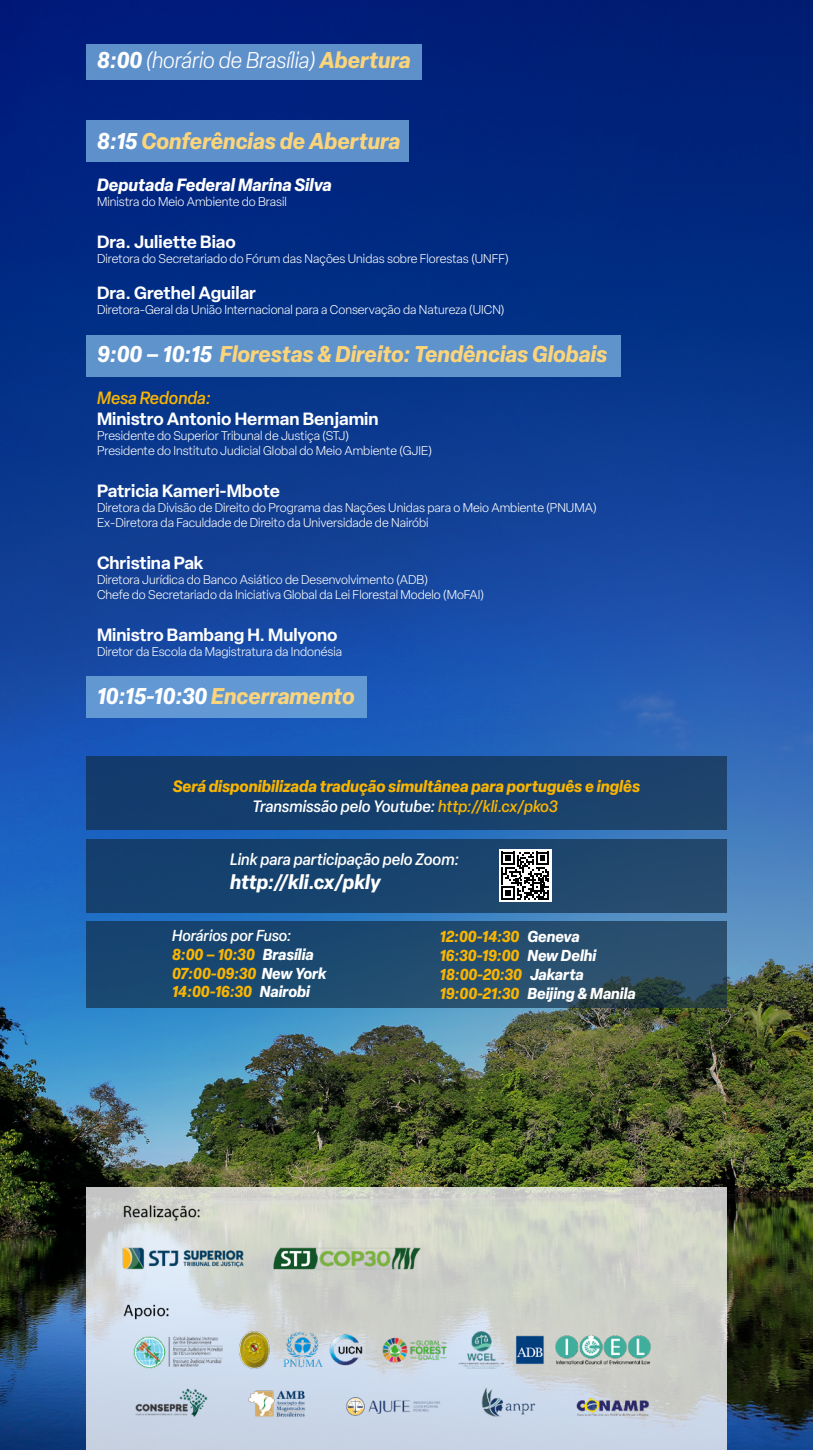
<style>
.page{position:relative;width:813px;height:1450px;background:#fff}
.page>*{position:absolute;margin:0;border:0;box-sizing:border-box;transform-origin:0 0}
.t1{font:italic 700 22.5px "Elza";color:#fcd47a}
.t2{font:italic 300 22.5px "Elza";color:#fff}
.t3{font:italic 700 20px "Elza";color:#fff}
.t4{font:600 17.5px "Elza";color:#fff}
.t5{font:italic 700 17.5px "Elza";color:#fff}
.t6{font:italic 500 17.5px "Elza";color:#fab500}
.t7{font:italic 500 16.25px "Elza";color:#fff}
.t8{font:italic 700 16.25px "Elza";color:#fab500}
.t9{font:italic 700 15.62px/18.8px "Elza";color:#fab500}
.t10{font:300 12.5px/15px "Elza";color:#fff}
.s1{font-weight:700}
.s2{font-weight:700;color:#fcd47a}
.s3{color:#fff}
.s4{color:#fab500}
.s5{font-weight:500;color:#fff}
</style>
<div class="page">
<img style="left:0;top:0;width:812px;height:1450px">
<div style="left:86px;top:44px;width:335px;height:36px;background:#5e90ca"></div>
<div style="left:86px;top:120px;width:323px;height:41px;background:#5e91cb"></div>
<div style="left:86px;top:335px;width:534px;height:41px;background:#5f93cc"></div>
<div style="left:86px;top:677px;width:280px;height:41px;background:#6299d4"></div>
<svg style="left:86px;top:1188px;width:640px;height:262px;background:#cad2dc"></svg>
<img style="left:105px;top:1194px;width:611px;height:234px">
<svg style="left:86px;top:921px;width:640px;height:87px;background:#204a6c"></svg>
<div style="left:86px;top:839px;width:640px;height:73px;background:linear-gradient(to right,#103e6e,#254a6d)"></div>
<div style="left:86px;top:756px;width:640px;height:74px;background:#153e6c"></div>
<div style="left:499px;top:849px;width:52px;height:53px;background:#fff"></div>
<svg style="left:501px;top:852px;width:48px;height:48px"></svg>
<h1 class="t2" style="left:97px;top:46px;width:315px"><span class="s1">8:00</span> (horário de Brasília) <span class="s2">Abertura</span></h1>
<h1 class="t1" style="left:97px;top:125px;width:305px"><span class="s3">8:15</span> Conferências de Abertura</h1>
<h3 class="t5" style="left:97px;top:172px;width:236px">Deputada Federal Marina Silva</h3>
<p class="t10" style="left:97px;top:194px;width:191px">Ministra do Meio Ambiente do Brasil</p>
<h3 class="t4" style="left:97px;top:229px;width:140px">Dra. Juliette Biao</h3>
<p class="t10" style="left:97px;top:251px;width:413px">Diretora do Secretariado do Fórum das Nações Unidas sobre Florestas (UNFF)</p>
<h3 class="t4" style="left:97px;top:280px;width:160px">Dra. Grethel Aguilar</h3>
<p class="t10" style="left:97px;top:302px;width:409px">Diretora-Geral da União Internacional para a Conservação da Natureza (UICN)</p>
<h1 class="t1" style="left:97px;top:338px;width:512px"><span class="s3">9:00 – 10:15</span> Florestas &amp; Direito: Tendências Globais</h1>
<h3 class="t6" style="left:97px;top:386px;width:115px">Mesa Redonda:</h3>
<h3 class="t4" style="left:97px;top:406px;width:283px">Ministro Antonio Herman Benjamin</h3>
<p class="t10" style="left:97px;top:428px;width:336px">Presidente do Superior Tribunal de Justiça (STJ)<br>Presidente do Instituto Judicial Global do Meio Ambiente (GJIE)</p>
<h3 class="t4" style="left:97px;top:478px;width:184px">Patricia Kameri-Mbote</h3>
<p class="t10" style="left:97px;top:500px;width:501px">Diretora da Divisão de Direito do Programa das Nações Unidas para o Meio Ambiente (PNUMA)<br>Ex-Diretora da Faculdade de Direito da Universidade de Nairóbi</p>
<h3 class="t4" style="left:97px;top:550px;width:108px">Christina Pak</h3>
<p class="t10" style="left:97px;top:572px;width:388px">Diretora Jurídica do Banco Asiático de Desenvolvimento (ADB)<br>Chefe do Secretariado da Iniciativa Global da Lei Florestal Modelo (MoFAI)</p>
<h3 class="t4" style="left:97px;top:622px;width:242px">Ministro Bambang H. Mulyono</h3>
<p class="t10" style="left:97px;top:644px;width:246px">Diretor da Escola da Magistratura da Indonésia</p>
<h1 class="t1" style="left:97px;top:680px;width:259px"><span class="s3">10:15-10:30</span> Encerramento</h1>
<h3 class="t8" style="left:173px;top:775px;width:469px">Será disponibilizada tradução simultânea para português e inglês</h3>
<h3 class="t7" style="left:252px;top:795px;width:307px">Transmissão pelo Youtube: <span class="s4">http://kli.cx/pko3</span></h3>
<h3 class="t7" style="left:230px;top:848px;width:231px">Link para participação pelo Zoom:</h3>
<h2 class="t3" style="left:230px;top:868px;width:152px">http://kli.cx/pkly</h2>
<p class="t9" style="left:172px;top:926px;width:156px"><span class="s5">Horários por Fuso:<br></span>8:00 – 10:30 <span class="s3">Brasília<br></span>07:00-09:30 <span class="s3">New York<br></span>14:00-16:30 <span class="s3">Nairobi</span></p>
<p class="t9" style="left:440px;top:927px;width:197px">12:00-14:30 <span class="s3">Geneva<br></span>16:30-19:00 <span class="s3">New Delhi<br></span>18:00-20:30 <span class="s3">Jakarta<br></span>19:00-21:30 <span class="s3">Beijing &amp; Manila</span></p>
</div>
